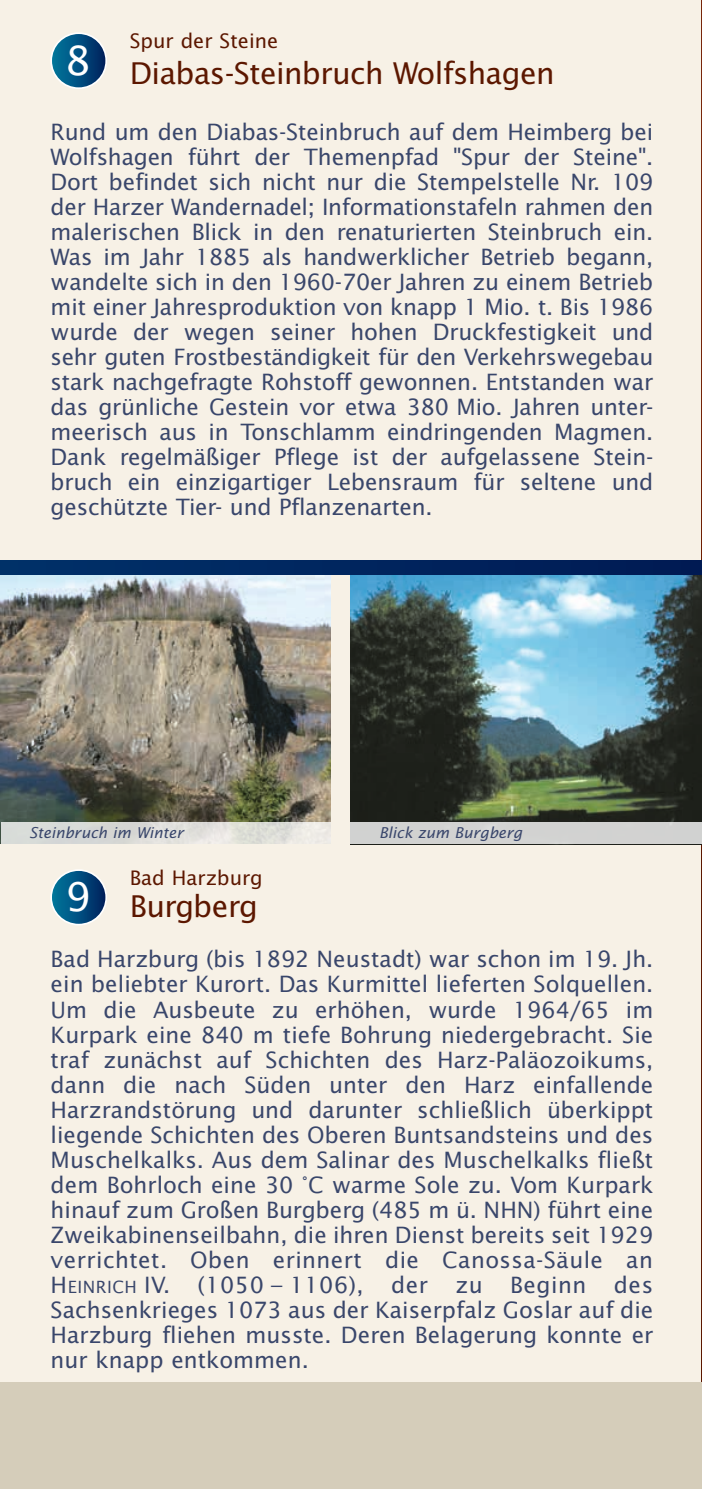
<style>
.page{position:relative;width:702px;height:1489px;background:#fff}
.page>*{position:absolute;margin:0;border:0;box-sizing:border-box;transform-origin:0 0}
.t1{font:30px "Lucida Sans Std";letter-spacing:-.02em;color:#5c1700}
.t2{font:22.5px/25px "Lucida Sans Std";letter-spacing:-.01em;color:#39466b;text-align:justify}
.t3{font:20px "Lucida Sans Std";color:#5c1700}
.t4{font:italic 15px "Lucida Sans Std";color:#39466b}
.s1{font-style:inherit}
.s2{font-size:17px}
</style>
<div class="page">
<div style="left:0;top:0;width:702px;height:1488px;background:#f7f1e6"></div>
<svg style="left:701px;top:0;width:1px;height:1488px"></svg>
<div style="left:0;top:1382px;width:701px;height:106px;background:#d5cdba"></div>
<svg style="left:51px;top:33px;width:55px;height:55px;background:#095483"></svg>
<div style="left:50px;top:32px;width:57px;height:57px;border:2px solid #fff;border-radius:50%"></div>
<svg style="left:51px;top:870px;width:55px;height:54px;background:#085483"></svg>
<div style="left:50px;top:869px;width:57px;height:56px;border:2px solid #fff;border-radius:50%"></div>
<img style="left:1px;top:574px;width:329px;height:248px">
<img style="left:350px;top:574px;width:352px;height:248px">
<div style="left:0;top:560px;width:702px;height:14px;background:#00255e"></div>
<svg style="left:1px;top:822px;width:329px;height:21px;fill:#dbddd9"></svg>
<div style="left:350px;top:822px;width:352px;height:22px;background:#d2d2d1"></div>
<p class="t3" style="left:130px;top:29px;width:150px">Spur der Steine</p>
<h1 class="t1" style="left:66px;top:56px;width:490px"><sup>8</sup> Diabas-Steinbruch Wolfshagen</h1>
<p class="t2" style="left:51px;top:120px;width:604px">Rund um den Diabas-Steinbruch auf dem Heimberg bei Wolfshagen führt der Themenpfad "Spur der Steine".<br>Dort befindet sich nicht nur die Stempelstelle Nr. 109 der Harzer Wandernadel; Informationstafeln rahmen den malerischen Blick in den renaturierten Steinbruch ein.<br>Was im Jahr 1885 als handwerklicher Betrieb begann, wandelte sich in den 1960-70er Jahren zu einem Betrieb mit einer Jahresproduktion von knapp 1 Mio. t. Bis 1986 wurde der wegen seiner hohen Druckfestigkeit und sehr guten Frostbeständigkeit für den Verkehrswegebau stark nachgefragte Rohstoff gewonnen. Entstanden war das grünliche Gestein vor etwa 380 Mio. Jahren unter&shy;meerisch aus in Tonschlamm eindringenden Magmen.<br>Dank regelmäßiger Pflege ist der aufgelassene Stein&shy;bruch ein einzigartiger Lebensraum für seltene und geschützte Tier- und Pflanzenarten.</p>
<p class="t4" style="left:29px;top:823px;width:156px">Steinbruch im Winter</p>
<p class="t4" style="left:379px;top:823px;width:145px">Blick zum Burgberg</p>
<p class="t3" style="left:130px;top:866px;width:134px">Bad Harzburg</p>
<h1 class="t1" style="left:66px;top:889px;width:193px"><sup>9</sup> Burgberg</h1>
<p class="t2" style="left:51px;top:947px;width:604px">Bad Harzburg (bis 1892 Neustadt) war schon im 19. Jh. ein beliebter Kurort. Das Kurmittel lieferten Solquellen.<br>Um die Ausbeute zu erhöhen, wurde 1964/65 im Kurpark eine 840 m tiefe Bohrung niedergebracht. Sie traf zunächst auf Schichten des Harz-Paläozoikums, dann die nach Süden unter den Harz einfallende Harzrandstörung und darunter schließlich überkippt liegende Schichten des Oberen Buntsandsteins und des Muschelkalks. Aus dem Salinar des Muschelkalks fließt dem Bohrloch eine 30 °C warme Sole zu. Vom Kurpark hinauf zum Großen Burgberg (485 m ü. NHN) führt eine Zweikabinenseilbahn, die ihren Dienst bereits seit 1929 verrichtet. Oben erinnert die Canossa-Säule an <span class="s1">H</span> <span class="s2">EINRICH</span> <span class="s1">IV.</span> (1050 – 1106), der zu Beginn des Sachsenkrieges 1073 aus der Kaiserpfalz Goslar auf die Harzburg fliehen musste. Deren Belagerung konnte er nur knapp entkommen.</p>
</div>
